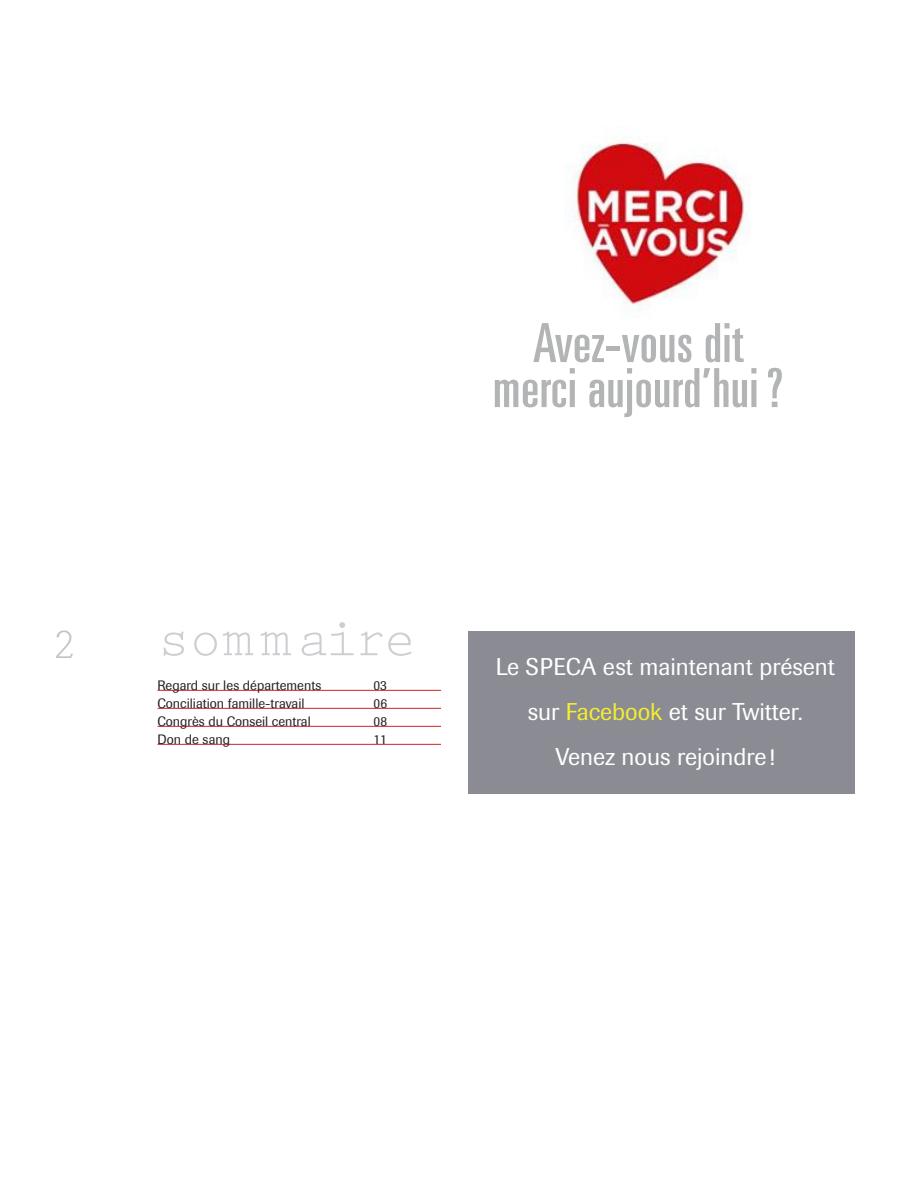
<style>
.page{position:relative;width:918px;height:1188px;background:#fff}
.page>*{position:absolute;margin:0;border:0;box-sizing:border-box;transform-origin:0 0}
.Intertitre_univers_g{font:ultra-condensed 54px/45px "Univers";letter-spacing:.01em;color:#b3b4b5;text-align:center}
.t1{font:54px "Prestige Elite Std";letter-spacing:-.01em;color:#cdced2}
.t2{font:45px "Prestige Elite Std";color:#c1c2c7}
.exergue_Berthold{font:24px "Imago";color:#fff}
.texte_petit_filet{font:13.5px "Imago";color:#231f20}
.s1{color:#f4ed2f}
</style>
<div class="page">
<hr style="left:158px;top:690px;width:283px;height:1px;background:#d1232a">
<hr style="left:158px;top:708px;width:283px;height:1px;background:#d1232a">
<hr style="left:158px;top:726px;width:283px;height:1px;background:#d1232a">
<hr style="left:158px;top:744px;width:283px;height:1px;background:#d1232a">
<div style="left:468px;top:631px;width:387px;height:163px;background:#8a8b93"></div>
<img style="left:564px;top:137px;width:187px;height:173px">
<p class="t2" style="left:51px;top:620px;width:28px">2</p>
<p class="t1" style="left:158px;top:610px;width:260px">sommaire</p>
<p class="texte_petit_filet" style="left:158px;top:677px;width:165px">Regard sur les départements</p>
<p class="texte_petit_filet" style="left:374px;top:677px;width:15px">03</p>
<p class="texte_petit_filet" style="left:158px;top:695px;width:149px">Conciliation famille-travail</p>
<p class="texte_petit_filet" style="left:374px;top:695px;width:15px">06</p>
<p class="texte_petit_filet" style="left:158px;top:713px;width:155px">Congrès du Conseil central</p>
<p class="texte_petit_filet" style="left:374px;top:713px;width:15px">08</p>
<p class="texte_petit_filet" style="left:158px;top:731px;width:74px">Don de sang</p>
<p class="texte_petit_filet" style="left:374px;top:731px;width:15px">11</p>
<p class="Intertitre_univers_g" style="left:493px;top:320px;width:292px">Avez-vous dit merci aujourd’hui?</p>
<p class="exergue_Berthold" style="left:496px;top:653px;width:341px">Le SPECA est maintenant présent</p>
<p class="exergue_Berthold" style="left:528px;top:698px;width:277px">sur <span class="s1">Facebook</span> et sur Twitter.</p>
<p class="exergue_Berthold" style="left:556px;top:743px;width:221px">Venez nous rejoindre!</p>
</div>
